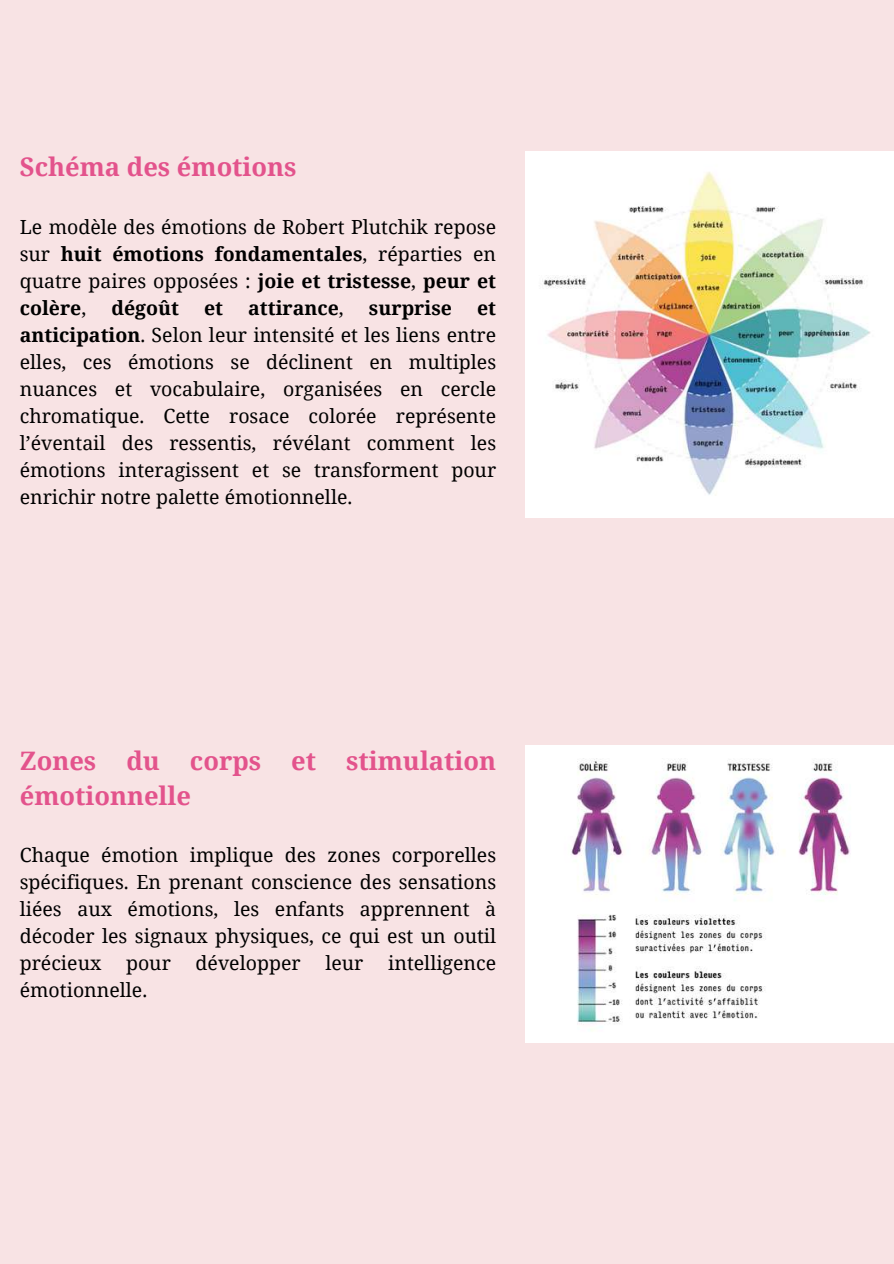
<style>
.page{position:relative;width:894px;height:1264px;background:#fff}
.page>*{position:absolute;margin:0;border:0;box-sizing:border-box;transform-origin:0 0}
.t1{font:700 25.5px/34.8px "Noto Serif";color:#e3538c}
.t2{font:19.5px/27px "Noto Serif";color:#000;text-align:justify}
.t3{font:700 19.5px "Noto Serif";color:#000}
.s1{font-weight:700}
.s2{font-weight:400}
</style>
<div class="page">
<div style="left:0;top:0;width:893px;height:1263px;background:#f8e3e4"></div>
<img style="left:525px;top:152px;width:368px;height:365px">
<img style="left:525px;top:745px;width:367px;height:297px">
<h1 class="t1" style="left:20px;top:149px;width:278px">Schéma des émotions</h1>
<p class="t2" style="left:20px;top:213px;width:478px">Le modèle des émotions de Robert Plutchik repose sur <span class="s1">huit émotions fondamentales</span>, réparties en quatre paires opposées : <span class="s1">joie et tristesse</span>, <span class="s1">peur et colère</span>,</p>
<p class="t3" style="left:111px;top:294px;width:69px">dégoût</p>
<p class="t3" style="left:204px;top:294px;width:21px">et</p>
<p class="t3" style="left:248px;top:294px;width:97px">attirance<span class="s2">,</span></p>
<p class="t3" style="left:369px;top:294px;width:84px">surprise</p>
<p class="t2" style="left:20px;top:294px;width:478px;text-indent:457px"><span class="s1">et anticipation</span>. Selon leur intensité et les liens entre elles, ces émotions se déclinent en multiples nuances et vocabulaire, organisées en cercle chromatique. Cette rosace colorée représente l’éventail des ressentis, révélant comment les émotions interagissent et se transforment pour enrichir notre palette émotionnelle.</p>
<h1 class="t1" style="left:20px;top:742px;width:478px">Zones du corps et stimulation émotionnelle</h1>
<p class="t2" style="left:20px;top:841px;width:478px">Chaque émotion implique des zones corporelles spécifiques. En prenant conscience des sensations liées aux émotions, les enfants apprennent à décoder les signaux physiques, ce qui est un outil précieux</p>
<p class="t2" style="left:126px;top:949px;width:46px">pour</p>
<p class="t2" style="left:195px;top:949px;width:106px">développer</p>
<p class="t2" style="left:325px;top:949px;width:40px">leur</p>
<p class="t2" style="left:388px;top:949px;width:109px">intelligence</p>
<p class="t2" style="left:20px;top:976px;width:129px">émotionnelle.</p>
</div>
